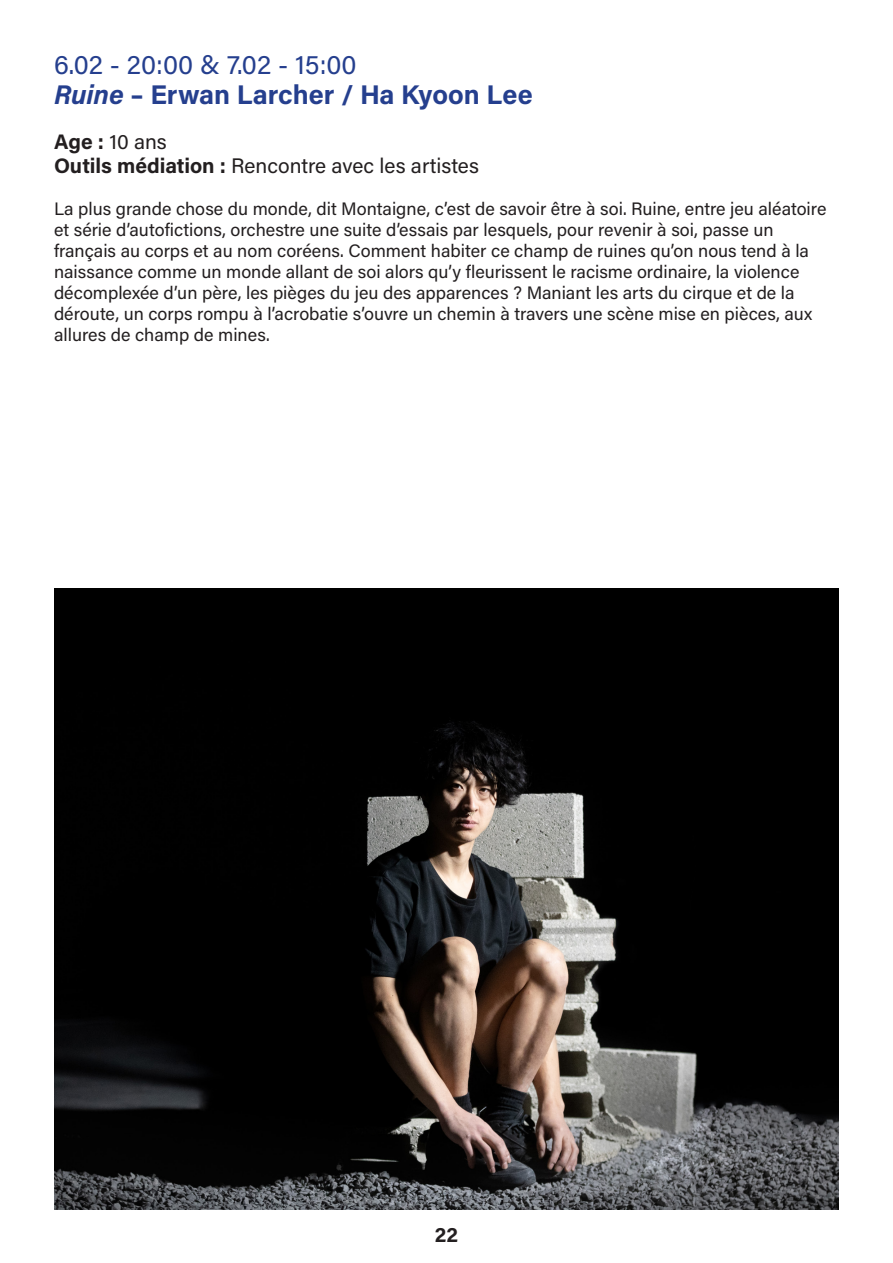
<style>
.page{position:relative;width:893px;height:1263px;background:#fff}
.page>*{position:absolute;margin:0;border:0;box-sizing:border-box;transform-origin:0 0}
.t1{font:700 27px "Acumin Pro";color:#253f8e}
.t2{font:27px "Acumin Pro";color:#253f8e}
.t3{font:21px "Acumin Pro";color:#231f20}
.t4{font:700 21px "Acumin Pro";color:#231f20}
.t5{font:18px/21px "Acumin Pro";color:#231f20}
.s1{font-style:italic}
.s2{font-weight:700}
</style>
<div class="page">
<img style="left:54px;top:589px;width:785px;height:621px">
<p class="t2" style="left:54px;top:46px;width:304px">6.02 - 20:00 &amp; 7.02 - 15:00</p>
<p class="t1" style="left:54px;top:75px;width:480px"><span class="s1">Ruine</span> – Erwan Larcher / Ha Kyoon Lee</p>
<p class="t3" style="left:54px;top:127px;width:114px"><span class="s2">Age :</span> 10 ans</p>
<p class="t3" style="left:54px;top:151px;width:426px"><span class="s2">Outils médiation :</span> Rencontre avec les artistes</p>
<p class="t5" style="left:54px;top:197px;width:774px">La plus grande chose du monde, dit Montaigne, c’est de savoir être à soi. Ruine, entre jeu aléatoire et série d’autofictions, orchestre une suite d’essais par lesquels, pour revenir à soi, passe un français au corps et au nom coréens. Comment habiter ce champ de ruines qu’on nous tend à la naissance comme un monde allant de soi alors qu’y fleurissent le racisme ordinaire, la violence décomplexée d’un père, les pièges du jeu des apparences ? Maniant les arts du cirque et de la déroute, un corps rompu à l’acrobatie s’ouvre un chemin à travers une scène mise en pièces, aux allures de champ de mines.</p>
<p class="t4" style="left:435px;top:1220px;width:25px">22</p>
</div>
